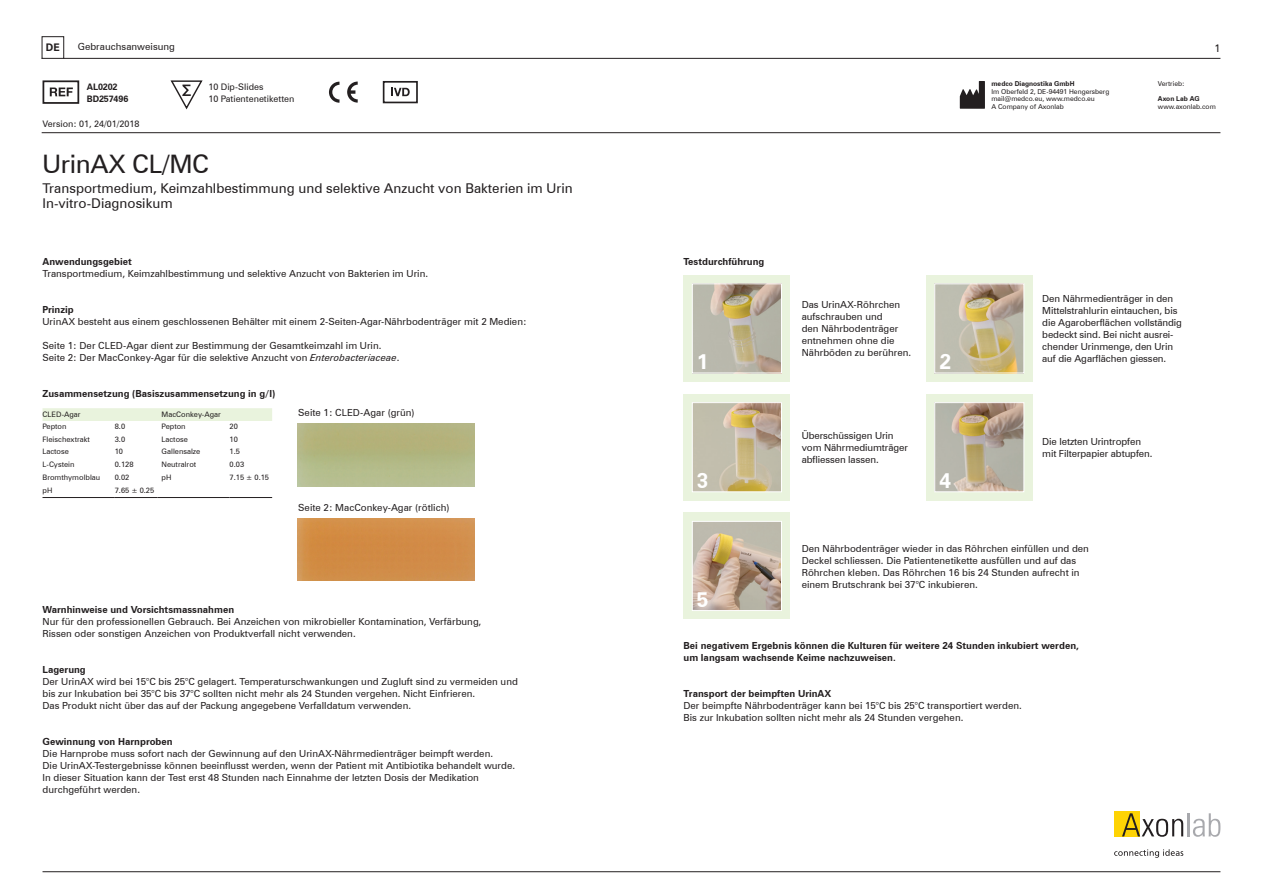
<style>
.page{position:relative;width:1263px;height:893px;background:#fff}
.page>*{position:absolute;margin:0;border:0;box-sizing:border-box;transform-origin:0 0}
.t1{font:25.5px "Zurich BTWGL4";letter-spacing:-.015em;color:#231f20}
.t2{font:700 21px "Zurich BTWGL4";color:#fff}
.t3{font:13.5px/15px "Zurich BTWGL4";color:#231f20}
.t4{font:700 10.5px "Zurich BTWGL4";color:#231f20}
.t5{font:10.5px "Zurich BTWGL4";color:#231f20}
.t6{font:9.75px/12px "Zurich BTWGL4";color:#231f20}
.t7{font:700 9.75px/12px "Zurich BTWGL4";color:#231f20}
.t8{font:9px/12px "Zurich BTWGL4";color:#231f20}
.t9{font:700 9px/12px "Zurich BTWGL4";letter-spacing:-.015em;color:#231f20}
.t10{font:7.5px "Zurich BTWGL4";color:#231f20}
.t11{font:6.75px/7.5px "Zurich BTWGL4";color:#231f20}
.t12{font:700 6.75px "Zurich BTWGL4";color:#231f20}
.s1{font-style:italic}
</style>
<div class="page">
<hr style="left:43px;top:871px;width:1177px;height:1px;background:#231f20">
<img style="left:298px;top:518px;width:177px;height:63px">
<div style="left:1114px;top:811px;width:26px;height:25px;background:#fed304"></div>
<svg style="left:1122px;top:813px;width:61px;height:24px"></svg>
<hr style="left:1187px;top:813px;width:2px;height:23px;background:#a8a9ad">
<svg style="left:1193px;top:813px;width:28px;height:24px"></svg>
<svg style="left:1114px;top:849px;width:69px;height:9px"></svg>
<div style="left:43px;top:408px;width:229px;height:13px;background:#e9f3dd"></div>
<hr style="left:43px;top:497px;width:72px;height:1px;background:#231f20">
<hr style="left:115px;top:497px;width:42px;height:1px;background:#231f20">
<hr style="left:157px;top:497px;width:73px;height:1px;background:#231f20">
<hr style="left:230px;top:497px;width:42px;height:1px;background:#231f20">
<div style="left:683px;top:275px;width:107px;height:107px;background:#e9f3dd"></div>
<img style="left:694px;top:285px;width:86px;height:86px">
<div style="left:692px;top:283px;width:90px;height:90px;border:1px solid #fff"></div>
<div style="left:926px;top:275px;width:107px;height:107px;background:#e9f3dd"></div>
<img style="left:936px;top:285px;width:86px;height:86px">
<div style="left:934px;top:283px;width:90px;height:90px;border:1px solid #fff"></div>
<div style="left:683px;top:394px;width:107px;height:107px;background:#e9f3dd"></div>
<img style="left:694px;top:404px;width:86px;height:86px">
<div style="left:692px;top:402px;width:90px;height:90px;border:1px solid #fff"></div>
<div style="left:926px;top:394px;width:107px;height:107px;background:#e9f3dd"></div>
<img style="left:936px;top:404px;width:86px;height:86px">
<div style="left:934px;top:402px;width:90px;height:90px;border:1px solid #fff"></div>
<div style="left:683px;top:513px;width:107px;height:106px;background:#e9f3dd"></div>
<img style="left:694px;top:523px;width:86px;height:86px">
<div style="left:692px;top:521px;width:90px;height:90px;border:1px solid #fff"></div>
<hr style="left:42px;top:58px;width:1178px;height:1px;background:#231f20">
<hr style="left:42px;top:132px;width:1178px;height:1px;background:#231f20">
<svg style="left:960px;top:81px;width:25px;height:28px"></svg>
<div style="left:42px;top:36px;width:22px;height:23px;border:1px solid #231f20"></div>
<div style="left:43px;top:80px;width:36px;height:24px;border:2px solid #231f20"></div>
<svg style="left:50px;top:88px;width:23px;height:8px"></svg>
<svg style="left:170px;top:80px;width:33px;height:30px"></svg>
<svg style="left:329px;top:82px;width:10px;height:21px"></svg>
<svg style="left:347px;top:82px;width:11px;height:21px"></svg>
<div style="left:383px;top:81px;width:35px;height:22px;border:2px solid #231f20"></div>
<svg style="left:391px;top:88px;width:19px;height:8px"></svg>
<p class="t4" style="left:46px;top:40px;width:15px">DE</p>
<p class="t6" style="left:78px;top:40px;width:99px">Gebrauchsanweisung</p>
<p class="t5" style="left:1215px;top:41px;width:7px">1</p>
<p class="t8" style="left:208px;top:80px;width:88px">10 Dip-Slides<br>10 Patientenetiketten</p>
<p class="t12" style="left:991px;top:79px;width:85px">medco Diagnostika GmbH</p>
<p class="t11" style="left:991px;top:87px;width:119px">Im Oberfeld 2, DE-94491 Hengersberg mail@medco.eu, www.medco.eu<br>A Company of Axonlab</p>
<p class="t11" style="left:1158px;top:80px;width:28px">Vertrieb:</p>
<p class="t12" style="left:1158px;top:94px;width:43px">Axon Lab AG</p>
<p class="t11" style="left:1158px;top:102px;width:59px">www.axonlab.com</p>
<p class="t9" style="left:87px;top:80px;width:43px">AL0202<br>BD257496</p>
<p class="t8" style="left:43px;top:117px;width:98px">Version: 01, 24/01/2018</p>
<h1 class="t1" style="left:43px;top:146px;width:168px">UrinAX CL/MC</h1>
<h3 class="t3" style="left:43px;top:180px;width:532px">Transportmedium, Keimzahlbestimmung und selektive Anzucht von Bakterien im Urin<br>In-vitro-Diagnosikum</h3>
<p class="t7" style="left:43px;top:255px;width:91px">Anwendungsgebiet</p>
<p class="t6" style="left:43px;top:267px;width:387px">Transportmedium, Keimzahlbestimmung und selektive Anzucht von Bakterien im Urin.</p>
<p class="t7" style="left:43px;top:303px;width:33px">Prinzip</p>
<p class="t6" style="left:43px;top:315px;width:486px">UrinAX besteht aus einem geschlossenen Behälter mit einem 2-Seiten-Agar-Nährbodenträger mit 2 Medien:</p>
<p class="t6" style="left:43px;top:339px;width:359px">Seite 1: Der CLED-Agar dient zur Bestimmung der Gesamtkeimzahl im Urin.<br>Seite 2: Der MacConkey-Agar für die selektive Anzucht von <span class="s1">Enterobacteriaceae</span>.</p>
<p class="t7" style="left:43px;top:387px;width:234px">Zusammensetzung (Basiszusammensetzung in g/l)</p>
<p class="t10" style="left:43px;top:409px;width:40px">CLED-Agar</p>
<p class="t10" style="left:162px;top:409px;width:61px">MacConkey-Agar</p>
<p class="t10" style="left:43px;top:421px;width:26px">Pepton</p>
<p class="t10" style="left:115px;top:421px;width:12px">8.0</p>
<p class="t10" style="left:162px;top:421px;width:26px">Pepton</p>
<p class="t10" style="left:230px;top:421px;width:10px">20</p>
<p class="t10" style="left:43px;top:434px;width:49px">Fleischextrakt</p>
<p class="t10" style="left:115px;top:434px;width:12px">3.0</p>
<p class="t10" style="left:162px;top:434px;width:28px">Lactose</p>
<p class="t10" style="left:230px;top:434px;width:10px">10</p>
<p class="t10" style="left:43px;top:446px;width:28px">Lactose</p>
<p class="t10" style="left:115px;top:446px;width:10px">10</p>
<p class="t10" style="left:162px;top:446px;width:40px">Gallensalze</p>
<p class="t10" style="left:230px;top:446px;width:12px">1.5</p>
<p class="t10" style="left:43px;top:459px;width:34px">L-Cystein</p>
<p class="t10" style="left:115px;top:459px;width:20px">0.128</p>
<p class="t10" style="left:162px;top:459px;width:36px">Neutralrot</p>
<p class="t10" style="left:230px;top:459px;width:16px">0.03</p>
<p class="t10" style="left:43px;top:472px;width:59px">Bromthymolblau</p>
<p class="t10" style="left:115px;top:472px;width:16px">0.02</p>
<p class="t10" style="left:162px;top:472px;width:11px">pH</p>
<p class="t10" style="left:230px;top:472px;width:41px">7.15 ± 0.15</p>
<p class="t10" style="left:43px;top:485px;width:11px">pH</p>
<p class="t10" style="left:115px;top:485px;width:41px">7.65 ± 0.25</p>
<p class="t6" style="left:298px;top:406px;width:118px">Seite 1: CLED-Agar (grün)</p>
<p class="t6" style="left:298px;top:501px;width:153px">Seite 2: MacConkey-Agar (rötlich)</p>
<p class="t7" style="left:43px;top:603px;width:193px">Warnhinweise und Vorsichtsmassnahmen</p>
<p class="t6" style="left:43px;top:615px;width:440px">Nur für den professionellen Gebrauch. Bei Anzeichen von mikrobieller Kontamination, Verfärbung,<br>Rissen oder sonstigen Anzeichen von Produktverfall nicht verwenden.</p>
<p class="t7" style="left:43px;top:663px;width:45px">Lagerung</p>
<p class="t6" style="left:43px;top:675px;width:477px">Der UrinAX wird bei 15°C bis 25°C gelagert. Temperaturschwankungen und Zugluft sind zu vermeiden und bis zur Inkubation bei 35°C bis 37°C sollten nicht mehr als 24 Stunden vergehen. Nicht Einfrieren.<br>Das Produkt nicht über das auf der Packung angegebene Verfalldatum verwenden.</p>
<p class="t7" style="left:43px;top:735px;width:132px">Gewinnung von Harnproben</p>
<p class="t6" style="left:43px;top:747px;width:474px">Die Harnprobe muss sofort nach der Gewinnung auf den UrinAX-Nährmedienträger beimpft werden.<br>Die UrinAX-Testergebnisse können beeinflusst werden, wenn der Patient mit Antibiotika behandelt wurde.<br>In dieser Situation kann der Test erst 48 Stunden nach Einnahme der letzten Dosis der Medikation durchgeführt werden.</p>
<p class="t7" style="left:683px;top:255px;width:82px">Testdurchführung</p>
<p class="t6" style="left:802px;top:298px;width:111px">Das UrinAX-Röhrchen aufschrauben und<br>den Nährbodenträger entnehmen ohne die<br>Nährböden zu berühren.</p>
<p class="t6" style="left:1042px;top:292px;width:141px">Den Nährmedienträger in den<br>Mittelstrahlurin eintauchen, bis die Agaroberflächen vollständig bedeckt sind. Bei nicht ausrei&shy;chender Urinmenge, den Urin auf die Agarflächen giessen.</p>
<h2 class="t2" style="left:697px;top:346px;width:13px">1</h2>
<h2 class="t2" style="left:939px;top:346px;width:13px">2</h2>
<h2 class="t2" style="left:697px;top:465px;width:13px">3</h2>
<h2 class="t2" style="left:697px;top:584px;width:13px">5</h2>
<p class="t6" style="left:802px;top:429px;width:108px">Überschüssigen Urin vom Nährmediumträger abfliessen lassen.</p>
<p class="t6" style="left:1042px;top:435px;width:112px">Die letzten Urintropfen mit Filterpapier abtupfen.</p>
<h2 class="t2" style="left:939px;top:465px;width:13px">4</h2>
<p class="t6" style="left:802px;top:542px;width:289px">Den Nährbodenträger wieder in das Röhrchen einfüllen und den Deckel schliessen. Die Patientenetikette ausfüllen und auf das Röhrchen kleben. Das Röhrchen 16 bis 24 Stunden aufrecht in einem Brutschrank bei 37°C inkubieren.</p>
<p class="t7" style="left:683px;top:639px;width:397px">Bei negativem Ergebnis können die Kulturen für weitere 24 Stunden inkubiert werden, um langsam wachsende Keime nachzuweisen.</p>
<p class="t7" style="left:683px;top:687px;width:149px">Transport der beimpften UrinAX</p>
<p class="t6" style="left:683px;top:699px;width:340px">Der beimpfte Nährbodenträger kann bei 15°C bis 25°C transportiert werden.<br>Bis zur Inkubation sollten nicht mehr als 24 Stunden vergehen.</p>
</div>
